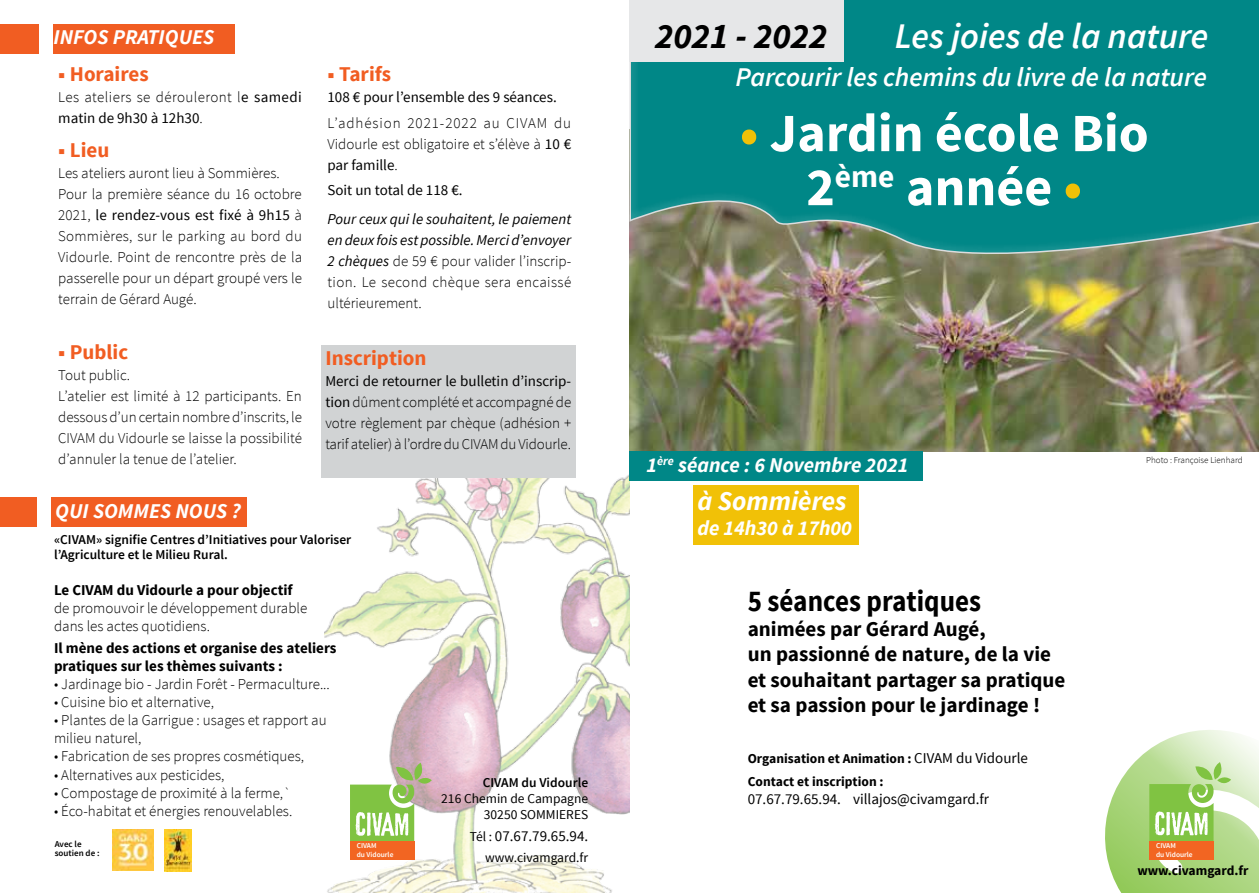
<style>
.page{position:relative;width:1259px;height:893px;background:#fff}
.page>*{position:absolute;margin:0;border:0;box-sizing:border-box;transform-origin:0 0}
.t1{font:700 54px/54px "Source Sans Pro";color:#fff;text-align:center}
.t2{font:italic 600 36px "Source Sans Pro";color:#fff}
.t3{font:italic 700 36px "Source Sans Pro";color:#000}
.t4{font:700 30px "Source Sans Pro";color:#000;scale:.9 1}
.t5{font:italic 600 27px "Source Sans Pro";color:#fff}
.t6{font:italic 700 27px "Source Sans Pro";color:#fff}
.t7{font:700 21px/25.2px "Source Sans Pro";color:#000}
.t8{font:italic 700 21px "Source Sans Pro";color:#fff}
.t9{font:700 21px "Source Sans Pro";color:#f15d22}
.t10{font:300 15px/21px "Source Sans Pro";color:#000}
.t11{font:italic 15px/21px "Source Sans Pro";color:#000;text-align:justify}
.t12{font:15px "Source Sans Pro";color:#000}
.t13{font:700 15px/18px "Source Sans Pro";color:#000}
.t14{font:300 15px/21px "Source Sans Pro";letter-spacing:.025em;color:#000}
.t15{font:600 13.5px/15px "Source Sans Pro";color:#000}
.t16{font:700 13.5px/22.2px "Source Sans Pro";color:#000}
.t17{font:13.5px/16.2px "Source Sans Pro";color:#000;text-align:right}
.t18{font:300 9px "Source Sans Pro";color:#000}
.t19{font:600 9px/9px "Source Sans Pro";color:#000}
.t20{font:600 7.35px/8.9px "Source Sans Pro";color:#fff}
.s1{font-weight:400}
.s2{font-weight:300;font-style:normal}
.s3{font-size:13.5px}
.s4{color:#f1c107}
.s5{font-weight:400;font-size:15px}
</style>
<div class="page">
<img style="left:325px;top:432px;width:304px;height:461px">
<div style="left:0;top:24px;width:234px;height:29px;background:#f15d22"></div>
<div style="left:39px;top:16px;width:13px;height:50px;background:#fff"></div>
<div style="left:350px;top:842px;width:64px;height:18px;background:#f26522"></div>
<svg style="left:350px;top:763px;width:82px;height:79px"></svg>
<img style="left:113px;top:830px;width:41px;height:41px">
<img style="left:164px;top:830px;width:28px;height:41px">
<div style="left:321px;top:345px;width:254px;height:133px;background:#d1d3d4"></div>
<div style="left:0;top:498px;width:246px;height:29px;background:#f15d22"></div>
<div style="left:38px;top:490px;width:13px;height:49px;background:#fff"></div>
<img style="left:629px;top:281px;width:630px;height:171px">
<svg style="left:629px;top:0;width:630px;height:281px;background:#1c8781"></svg>
<div style="left:629px;top:0;width:215px;height:62px;background:#e6e7e8"></div>
<svg style="left:1105px;top:730px;width:154px;height:163px"></svg>
<div style="left:629px;top:452px;width:293px;height:29px;background:#008787"></div>
<div style="left:693px;top:486px;width:165px;height:59px;background:#f1c107"></div>
<h3 class="t8" style="left:54px;top:24px;width:162px">INFOS PRATIQUES</h3>
<h3 class="t9" style="left:58px;top:61px;width:92px">■ Horaires</h3>
<p class="t14" style="left:58px;top:87px;width:245px">Les ateliers se dérouleront l<span class="s1">e samedi matin de 9h30 à 12h30</span>.</p>
<h3 class="t9" style="left:58px;top:137px;width:53px">■ Lieu</h3>
<p class="t10" style="left:58px;top:163px;width:245px">Les ateliers auront lieu à Sommières.<br>Pour la première séance du 16 octobre 2021, <span class="s1">le rendez-vous est fixé à 9h15</span> à Sommières, sur le parking au bord du Vidourle. Point de rencontre près de la passerelle pour un départ groupé vers le terrain de Gérard Augé.</p>
<h3 class="t9" style="left:58px;top:338px;width:71px">■ Public</h3>
<p class="t10" style="left:58px;top:364px;width:245px">Tout public.<br>L’atelier est limité à 12 participants. En dessous d’un certain nombre d’inscrits, le CIVAM du Vidourle se laisse la possibilité d’annuler la tenue de l’atelier.</p>
<h3 class="t8" style="left:55px;top:497px;width:187px">QUI SOMMES NOUS ?</h3>
<h3 class="t9" style="left:327px;top:61px;width:65px">■ Tarifs</h3>
<p class="t12" style="left:327px;top:88px;width:231px">108 € pour l’ensemble des 9 séances.</p>
<p class="t10" style="left:327px;top:112px;width:245px;text-align:justify">L’adhésion 2021-2022 au CIVAM du Vidourle est obligatoire et s’élève à <span class="s1">10 € par famille</span>.</p>
<p class="t12" style="left:327px;top:181px;width:137px">Soit un total de 118 €.</p>
<p class="t11" style="left:327px;top:209px;width:245px">Pour ceux qui le souhaitent, le paiement en deux fois est possible. Merci d’envoyer 2 chèques <span class="s2">de 59 € pour valider l’inscrip&shy;tion. Le second chèque sera encaissé ultérieurement.</span></p>
<h3 class="t9" style="left:325px;top:345px;width:103px">Inscription</h3>
<p class="t10" style="left:325px;top:371px;width:247px;text-align:justify"><span class="s1">Merci de retourner le bulletin d’inscrip&shy;tion</span> dûment complété et accompagné de votre règlement par chèque (adhésion + tarif atelier) à l’ordre du CIVAM du Vidourle.</p>
<p class="t15" style="left:54px;top:533px;width:299px">«CIVAM» signifie Centres d’Initiatives pour Valoriser l’Agriculture et le Milieu Rural.</p>
<p class="t13" style="left:54px;top:582px;width:240px">Le CIVAM du Vidourle a pour objectif</p>
<p class="t10" style="left:54px;top:599px;width:255px;line-height:18px">de promouvoir le développement durable dans les actes quotidiens.</p>
<p class="t13" style="left:54px;top:640px;width:284px">Il mène des actions et organise des ateliers pratiques sur les thèmes suivants :</p>
<p class="t10" style="left:54px;top:674px;width:277px">• Jardinage bio - Jardin Forêt - Permaculture...</p>
<p class="t10" style="left:54px;top:692px;width:162px">• Cuisine bio et alternative,</p>
<p class="t10" style="left:54px;top:712px;width:274px;line-height:18px">• Plantes de la Garrigue : usages et rapport au milieu naturel,</p>
<p class="t10" style="left:54px;top:746px;width:251px">• Fabrication de ses propres cosmétiques,</p>
<p class="t10" style="left:54px;top:764px;width:172px">• Alternatives aux pesticides,</p>
<p class="t10" style="left:54px;top:782px;width:239px">• Compostage de proximité à la ferme,`</p>
<p class="t10" style="left:54px;top:800px;width:240px">• Éco-habitat et énergies renouvelables.</p>
<p class="t19" style="left:55px;top:839px;width:46px">Avec le soutien de :</p>
<p class="t20" style="left:357px;top:842px;width:38px">CIVAM<br>du Vidourle</p>
<p class="t15" style="left:483px;top:775px;width:107px">CIVAM du Vidourle</p>
<p class="t17" style="left:441px;top:790px;width:148px">216 Chemin de Campagne<br>30250 SOMMIERES</p>
<p class="t12" style="left:470px;top:827px;width:120px"><span class="s3">Tél :</span> 07.67.79.65.94.</p>
<p class="t17" style="left:485px;top:849px;width:104px">www.civamgard.fr</p>
<h2 class="t3" style="left:655px;top:13px;width:174px">2021 - 2022</h2>
<h2 class="t2" style="left:895px;top:13px;width:315px">Les joies de la nature</h2>
<h3 class="t5" style="left:735px;top:60px;width:473px">Parcourir les chemins du livre de la nature</h3>
<h1 class="t1" style="left:740px;top:108px;width:410px"><span class="s4">•</span> Jardin école Bio<br>2<sup>ème</sup> année <span class="s4">•</span></h1>
<h3 class="t8" style="left:646px;top:451px;width:263px">1<sup>ère</sup> séance : 6 Novembre 2021</h3>
<h3 class="t6" style="left:697px;top:484px;width:151px">à Sommières</h3>
<h3 class="t8" style="left:697px;top:515px;width:156px">de 14h30 à 17h00</h3>
<h3 class="t4" style="left:747px;top:582px;width:261px">5 séances pratiques</h3>
<h3 class="t7" style="left:747px;top:617px;width:319px">animées par Gérard Augé,<br>un passionné de nature, de la vie et souhaitant partager sa pratique et sa passion pour le jardinage !</h3>
<p class="t16" style="left:747px;top:748px;width:282px">Organisation et Animation : <span class="s5">CIVAM du Vidourle<br></span>Contact et inscription :</p>
<p class="t12" style="left:747px;top:789px;width:243px">07.67.79.65.94. villajos@civamgard.fr</p>
<p class="t18" style="left:1146px;top:454px;width:98px">Photo : Françoise Lienhard</p>
<p class="t20" style="left:1156px;top:841px;width:38px">CIVAM<br>du Vidourle</p>
<p class="t16" style="left:1137px;top:860px;width:113px">www.civamgard.fr</p>
</div>
